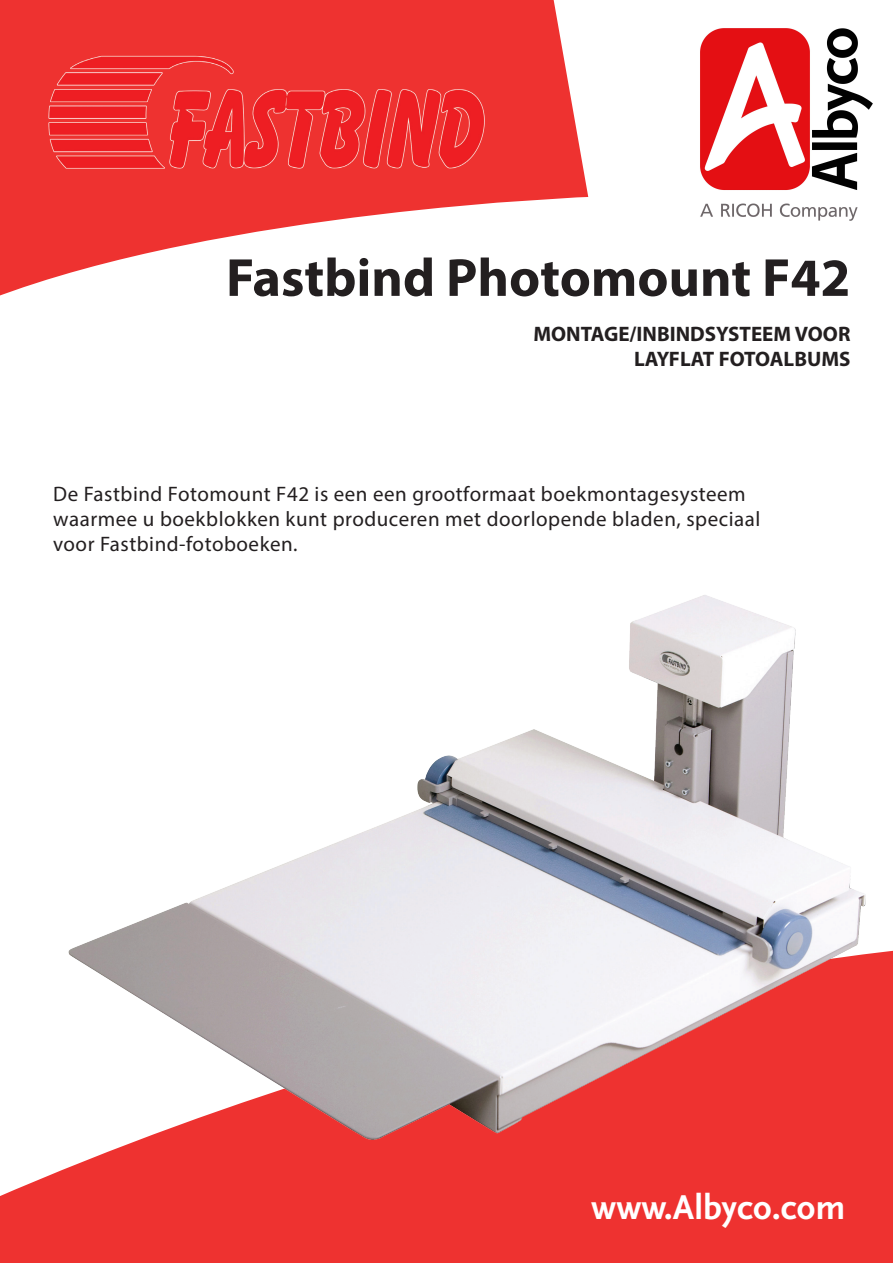
<style>
.page{position:relative;width:893px;height:1263px;background:#fff}
.page>*{position:absolute;margin:0;border:0;box-sizing:border-box;transform-origin:0 0}
.t1{font:700 54px "Myriad Pro";color:#231f20}
.t2{font:36px "Scala Sans Bold LF";color:#fff}
.t3{font:21px/25.2px "Myriad Pro";letter-spacing:.025em;color:#231f20}
.t4{font:700 21px "Myriad Pro";color:#231f20}
</style>
<div class="page">
<svg style="left:0;top:0;width:588px;height:296px;fill:#ee3230"></svg>
<svg style="left:0;top:950px;width:893px;height:313px;background:#f04e4c"></svg>
<img style="left:43px;top:43px;width:448px;height:144px">
<img style="left:45px;top:595px;width:841px;height:595px">
<img style="left:700px;top:28px;width:173px;height:193px">
<p class="t1" style="left:226px;top:242px;width:626px">Fastbind Photomount F42</p>
<p class="t4" style="left:533px;top:320px;width:318px">MONTAGE/INBINDSYSTEEM VOOR</p>
<p class="t4" style="left:634px;top:345px;width:218px">LAYFLAT FOTOALBUMS</p>
<p class="t3" style="left:53px;top:481px;width:709px">De Fastbind Fotomount F42 is een een grootformaat boekmontagesysteem waarmee u boekblokken kunt produceren met doorlopende bladen, speciaal voor Fastbind-fotoboeken.</p>
<p class="t2" style="left:591px;top:1188px;width:256px">www.Albyco.com</p>
</div>
